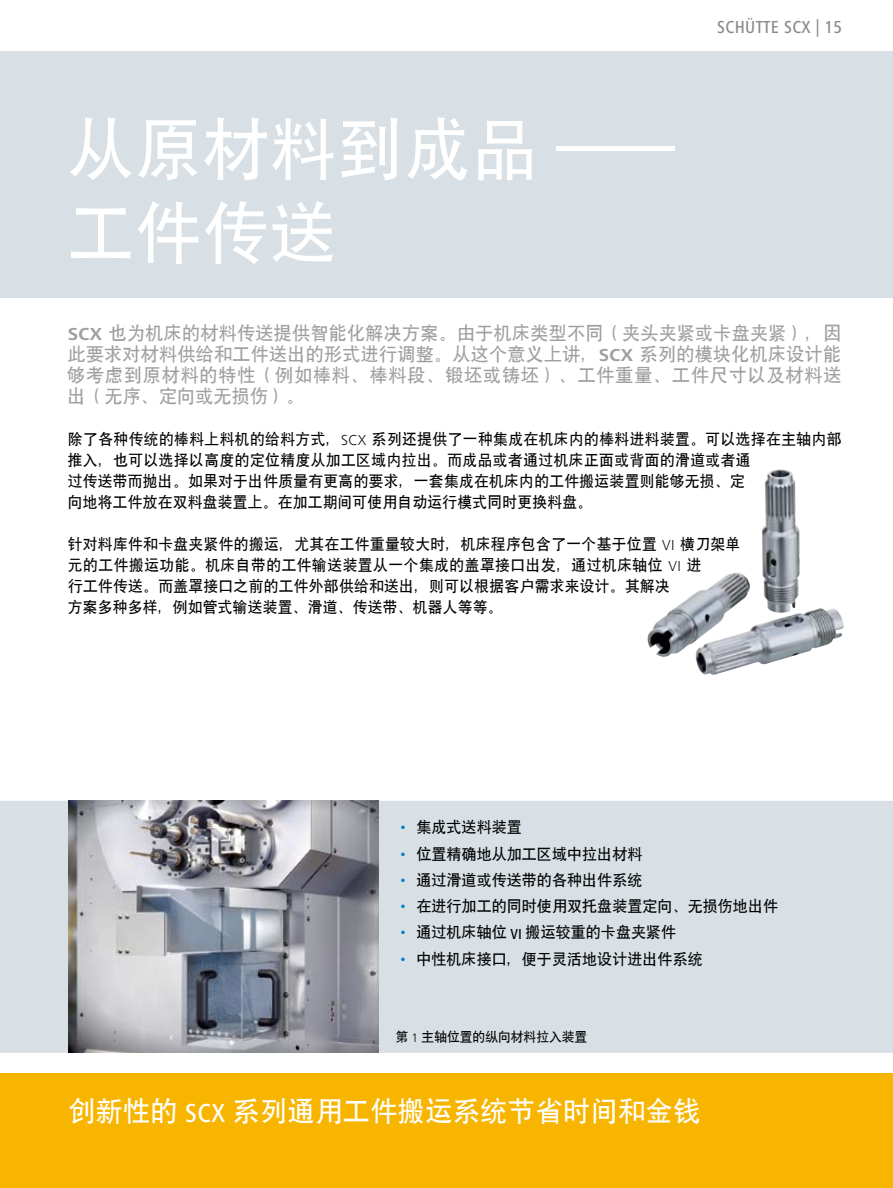
<style>
.page{position:relative;width:893px;height:1188px;background:#fff}
.page>*{position:absolute;margin:0;border:0;box-sizing:border-box;transform-origin:0 0}
.t1{font:66px/84px "SIL Hei Med Jian";letter-spacing:.02em;color:#fff}
.t2{font:27px "SIL Hei Med Jian";letter-spacing:.02em;color:#fff}
.t3{font:18px/21px "SIL Hei Med Jian";letter-spacing:.05em;color:#9f9fa0;text-align:justify}
.t4{font:500 condensed 18px "Frutiger Next LT";letter-spacing:.02em;color:#898989}
.t5{font:15px/21px "SIL Hei Med Jian";letter-spacing:.025em;color:#000}
.t6{font:15px "SIL Hei Med Jian";letter-spacing:.005em;color:#000}
.t7{font:12.75px "SIL Hei Med Jian";color:#000}
.s1{font-family:"Frutiger Next LT";font-weight:700}
.s2{font-family:"Frutiger Next LT";font-weight:300}
.s3{font-family:"Frutiger Next LT";font-weight:500;font-stretch:condensed;color:#007ac3}
.s4{font-family:"Frutiger Next LT";font-weight:500;font-stretch:condensed}
</style>
<div class="page">
<div style="left:0;top:801px;width:893px;height:252px;background:#d8e0e5"></div>
<div style="left:0;top:1074px;width:893px;height:114px;background:#f8b500"></div>
<div style="left:0;top:51px;width:893px;height:247px;background:#d8e0e5"></div>
<img style="left:723px;top:469px;width:77px;height:144px">
<img style="left:68px;top:801px;width:310px;height:252px">
<h1 class="t1" style="left:68px;top:101px;width:609px">从原材料到成品 —工件传送</h1>
<p class="t4" style="left:717px;top:17px;width:126px">SCHÜTTE SCX | 15</p>
<p class="t3" style="left:67px;top:321px;width:776px"><span class="s1">SCX</span> 也为机床的材料传送提供智能化解决方案。由于机床类型不同（夹头夹紧或卡盘夹紧），因此要求对材料供给和工件送出的形式进行调整。从这个意义上讲，<span class="s1">SCX</span> 系列的模块化机床设计能够考虑到原材料的特性（例如棒料、棒料段、锻坯或铸坯）、工件重量、工件尺寸以及材料送出（无序、定向或无损伤）。</p>
<p class="t5" style="left:68px;top:427px;width:775px">除了各种传统的棒料上料机的给料方式，<span class="s2">SCX</span> 系列还提供了一种集成在机床内的棒料进料装置。可以选择在主轴内部推入，也可以选择以高度的定位精度从加工区域内拉出。而成品或者通过机床正面或背面的滑道或者通<br>过传送带而抛出。如果对于出件质量有更高的要求，一套集成在机床内的工件搬运装置则能够无损、定<br>向地将工件放在双料盘装置上。在加工期间可使用自动运行模式同时更换料盘。</p>
<p class="t5" style="left:68px;top:532px;width:674px">针对料库件和卡盘夹紧件的搬运，尤其在工件重量较大时，机床程序包含了一个基于位置 <span class="s2">VI</span> 横刀架单元的工件搬运功能。机床自带的工件输送装置从一个集成的盖罩接口出发，通过机床轴位 <span class="s2">VI</span> 进<br>行工件传送。而盖罩接口之前的工件外部供给和送出，则可以根据客户需求来设计。其解决<br>方案多种多样，例如管式输送装置、滑道、传送带、机器人等等。</p>
<p class="t6" style="left:399px;top:817px;width:124px"><span class="s3">•</span> 集成式送料装置</p>
<p class="t6" style="left:399px;top:844px;width:245px"><span class="s3">•</span> 位置精确地从加工区域中拉出材料</p>
<p class="t6" style="left:399px;top:870px;width:245px"><span class="s3">•</span> 通过滑道或传送带的各种出件系统</p>
<p class="t6" style="left:399px;top:896px;width:380px"><span class="s3">•</span> 在进行加工的同时使用双托盘装置定向、无损伤地出件</p>
<p class="t6" style="left:399px;top:922px;width:278px"><span class="s3">•</span> 通过机床轴位 <span class="s4">VI</span> 搬运较重的卡盘夹紧件</p>
<p class="t6" style="left:399px;top:949px;width:305px"><span class="s3">•</span> 中性机床接口，便于灵活地设计进出件系统</p>
<p class="t7" style="left:395px;top:1028px;width:194px">第 <span class="s2">1</span> 主轴位置的纵向材料拉入装置</p>
<h2 class="t2" style="left:68px;top:1093px;width:634px">创新性的 <span class="s4">SCX</span> 系列通用工件搬运系统节省时间和金钱</h2>
</div>
